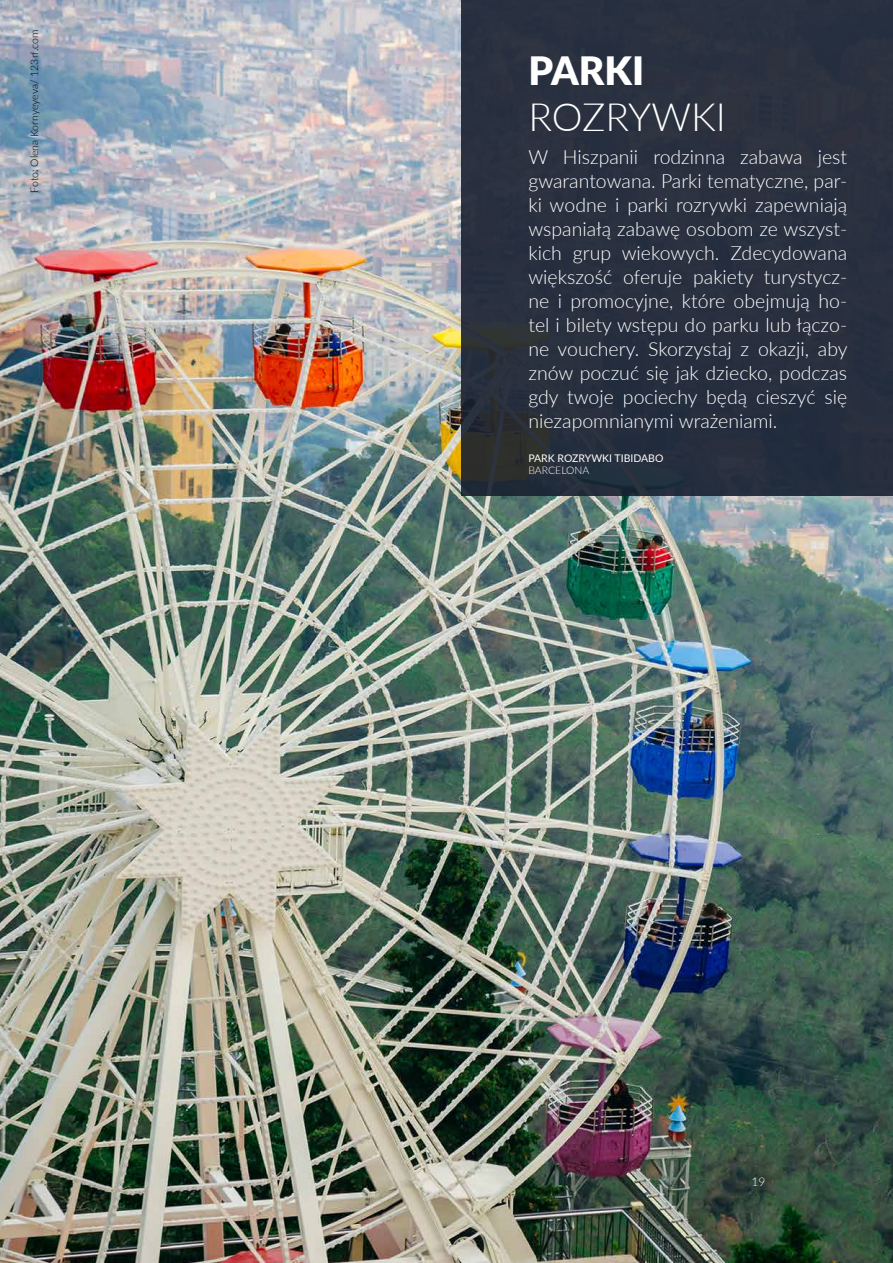
<style>
.page{position:relative;width:893px;height:1263px;background:#fff}
.page>*{position:absolute;margin:0;border:0;box-sizing:border-box;transform-origin:0 0}
.t1{font:300 39px "Lato";color:#fff}
.t2{font:900 39px "Lato";color:#fff}
.t3{font:300 19.5px/24px "Lato";color:#fff;text-align:justify}
.t4{font:300 12px "Lato";color:#fff}
.t5{font:300 10.5px "Lato";letter-spacing:-.005em;color:#000}
.t6{font:10.5px "Lato";color:#fff}
.t7{font:300 10.5px "Lato";color:#fff}
</style>
<div class="page">
<img style="left:0;top:0;width:893px;height:1263px">
<div style="left:461px;top:0;width:432px;height:495px;background:#29303f"></div>
<p class="t5" style="left:27px;top:193px;width:164px;rotate:-90deg">Foto: Olena Kornyeyeva/ 123rf.com</p>
<h1 class="t2" style="left:528px;top:41px;width:117px">PARKI</h1>
<h1 class="t1" style="left:528px;top:90px;width:199px">ROZRYWKI</h1>
<p class="t3" style="left:528px;top:144px;width:321px">W Hiszpanii rodzinna zabawa jest gwarantowana. Parki tematyczne, par&shy;ki wodne i parki rozrywki zapewniają wspaniałą zabawę osobom ze wszyst&shy;kich grup wiekowych. Zdecydowana większość oferuje pakiety turystycz&shy;ne i promocyjne, które obejmują ho&shy;tel i bilety wstępu do parku lub łączo&shy;ne vouchery. Skorzystaj z okazji, aby znów poczuć się jak dziecko, podczas gdy twoje pociechy będą cieszyć się niezapomnianymi wrażeniami.</p>
<p class="t6" style="left:528px;top:450px;width:137px">PARK ROZRYWKI TIBIDABO</p>
<p class="t7" style="left:528px;top:463px;width:62px">BARCELONA</p>
<p class="t4" style="left:751px;top:1173px;width:15px">19</p>
</div>
